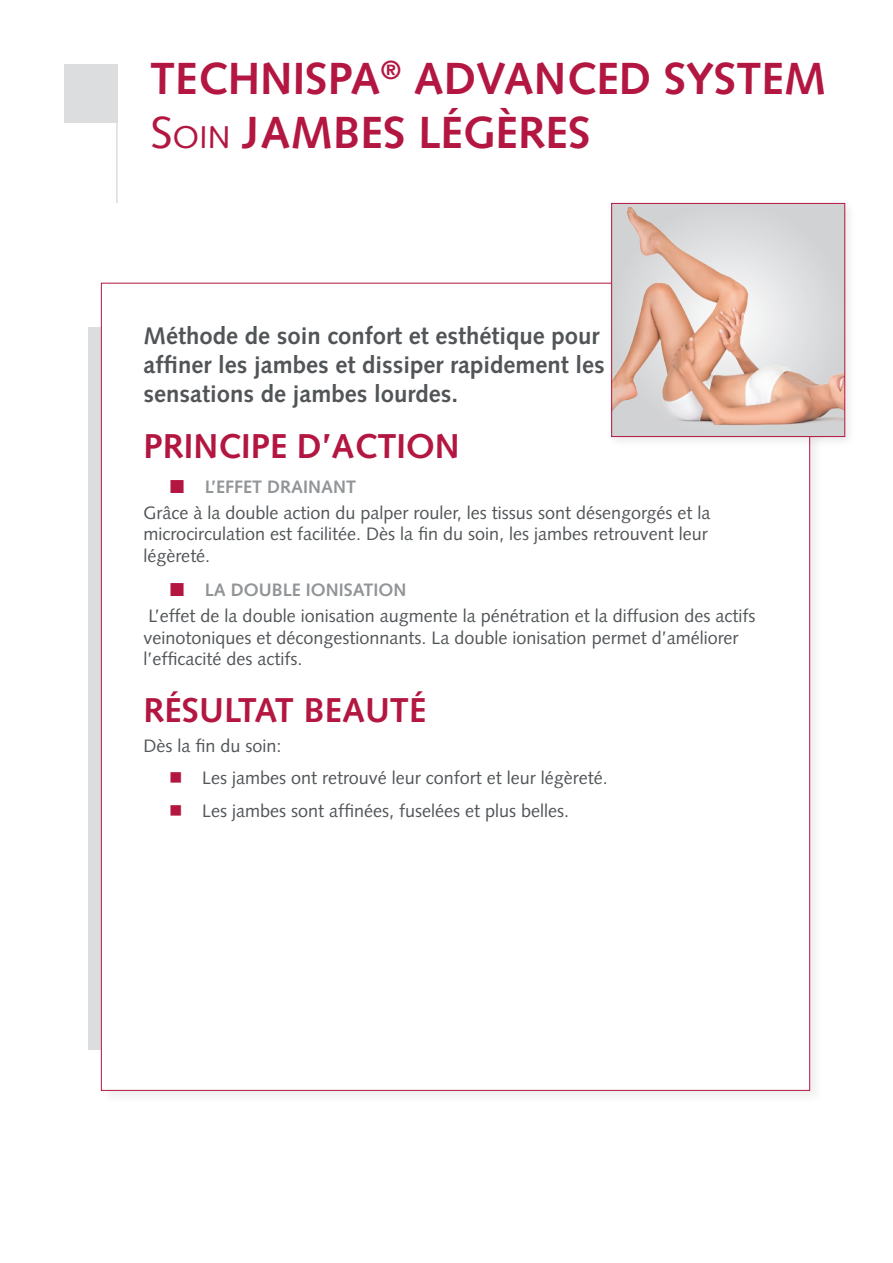
<style>
.page{position:relative;width:893px;height:1263px;background:#fff}
.page>*{position:absolute;margin:0;border:0;box-sizing:border-box;transform-origin:0 0}
.t1{font:700 45px/54px "Syntax";color:#b31741}
.t2{font:700 34.5px "Syntax";color:#b31741}
.t3{font:700 24px/28.8px "Syntax";color:#525558}
.t4{font:18px/21.6px "Syntax";color:#525558}
.t5{font:700 18px "Syntax";color:#919597}
.s1{font-weight:400}
.s2{font-weight:400;font-size:31.5px}
.s3{color:#b31741}
</style>
<div class="page">
<div style="left:64px;top:64px;width:54px;height:58px;background:#dcdddf"></div>
<hr style="left:116px;top:64px;width:2px;height:139px;background:#dcdddf">
<div style="left:89px;top:327px;width:12px;height:722px;background:#dcdddf"></div>
<div style="left:99px;top:281px;width:725px;height:824px;background:#231f20;opacity:.07"></div>
<div style="left:101px;top:283px;width:709px;height:808px;background:#fff;border:1px solid #b31741"></div>
<div style="left:606px;top:198px;width:251px;height:250px;background:#231f20;opacity:.1"></div>
<img style="left:613px;top:205px;width:230px;height:230px">
<div style="left:611px;top:203px;width:234px;height:234px;border:1px solid #b31741"></div>
<h1 class="t1" style="left:150px;top:51px;width:678px">TECHNISPA<sup>®</sup> ADVANCED SYSTEM<br><span class="s1">S</span><span class="s2">oin</span> JAMBES LÉGÈRES</h1>
<h3 class="t3" style="left:144px;top:322px;width:463px">Méthode de soin confort et esthétique pour affiner les jambes et dissiper rapidement les sensations de jambes lourdes.</h3>
<h2 class="t2" style="left:144px;top:427px;width:318px">Principe d’action</h2>
<p class="t5" style="left:205px;top:476px;width:153px">L’Effet Drainant</p>
<p class="t4" style="left:143px;top:502px;width:569px">Grâce à la double action du palper rouler, les tissus sont désengorgés et la microcirculation est facilitée. Dès la fin du soin, les jambes retrouvent leur légèreté.</p>
<p class="t5" style="left:205px;top:580px;width:203px">La Double Ionisation</p>
<p class="t4" style="left:143px;top:605px;width:613px">L’effet de la double ionisation augmente la pénétration et la diffusion des actifs veinotoniques et décongestionnants. La double ionisation permet d’améliorer l’efficacité des actifs.</p>
<h2 class="t2" style="left:144px;top:690px;width:284px">Résultat beauté</h2>
<p class="t4" style="left:144px;top:735px;width:140px">Dès la fin du soin:</p>
<p class="t4" style="left:169px;top:767px;width:440px"><span class="s3">■</span> Les jambes ont retrouvé leur confort et leur légèreté.</p>
<p class="t4" style="left:169px;top:800px;width:402px"><span class="s3">■</span> Les jambes sont affinées, fuselées et plus belles.</p>
</div>
